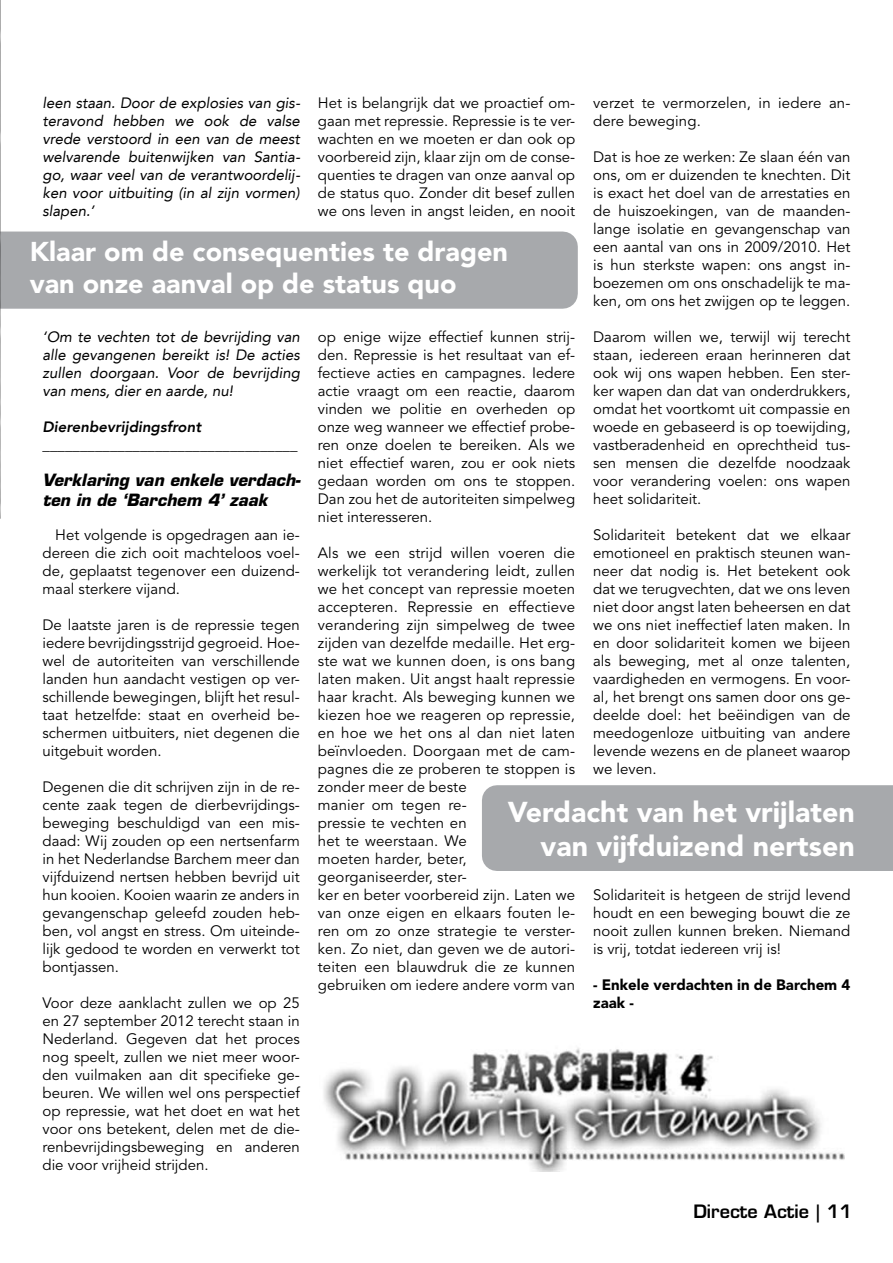
<style>
.page{position:relative;width:893px;height:1263px;background:#fff}
.page>*{position:absolute;margin:0;border:0;box-sizing:border-box;transform-origin:0 0}
.t1{font:900 28.5px/34.2px "Avenir LT Std";color:#fff;text-align:right}
.t2{font:900 27px/32.4px "Avenir LT Std";color:#fff}
.t3{font:600 18px "Eurostile LT";color:#000}
.t4{font:italic 700 16.5px/19.8px "Eurostile LT";color:#000}
.t5{font:15px/18px "Avenir LT Std";letter-spacing:.01em;color:#000;text-align:justify}
.t6{font:italic 15px/18px "Avenir LT";color:#000;text-align:justify}
.t7{font:900 15px/18px "Avenir LT Std";color:#000}
.t8{font:italic 800 15px "Avenir LT";color:#000}
</style>
<div class="page">
<div style="left:1px;top:232px;width:577px;height:77px;background:#a7a9ac"></div>
<img style="left:0;top:0;width:1px;height:519px">
<div style="left:482px;top:785px;width:411px;height:86px;background:#a7a9ac"></div>
<img style="left:324px;top:1048px;width:520px;height:124px">
<p class="t5" style="left:318px;top:94px;width:259px">Het is belangrijk dat we proactief om&shy;gaan met repressie. Repressie is te ver&shy;wachten en we moeten er dan ook op voorbereid zijn, klaar zijn om de conse&shy;quenties te dragen van onze aanval op de status quo. Zonder dit besef zullen we ons leven in angst leiden, en nooit</p>
<p class="t6" style="left:43px;top:94px;width:259px">leen staan. Door de explosies van gis&shy;teravond hebben we ook de valse vrede verstoord in een van de meest welvarende buitenwijken van Santia&shy;go, waar veel van de verantwoordelij&shy;ken voor uitbuiting (in al zijn vormen) slapen.’</p>
<p class="t5" style="left:593px;top:94px;width:259px">verzet te vermorzelen, in iedere an&shy;dere beweging.</p>
<p class="t5" style="left:593px;top:148px;width:259px">Dat is hoe ze werken: Ze slaan één van ons, om er duizenden te knechten. Dit is exact het doel van de arrestaties en de huiszoekingen, van de maanden&shy;lange isolatie en gevangenschap van een aantal van ons in 2009/2010. Het is hun sterkste wapen: ons angst in&shy;boezemen om ons onschadelijk te ma&shy;ken, om ons het zwijgen op te leggen.</p>
<p class="t5" style="left:593px;top:328px;width:259px">Daarom willen we, terwijl wij terecht staan, iedereen eraan herinneren dat ook wij ons wapen hebben. Een ster&shy;ker wapen dan dat van onderdrukkers, omdat het voortkomt uit compassie en woede en gebaseerd is op toewijding, vastberadenheid en oprechtheid tus&shy;sen mensen die dezelfde noodzaak voor verandering voelen: ons wapen heet solidariteit.</p>
<p class="t5" style="left:593px;top:526px;width:259px">Solidariteit betekent dat we elkaar emotioneel en praktisch steunen wan&shy;neer dat nodig is. Het betekent ook dat we terugvechten, dat we ons leven niet door angst laten beheersen en dat we ons niet ineffectief laten maken. In en door solidariteit komen we bijeen als beweging, met al onze talenten, vaardigheden en vermogens. En voor&shy;al, het brengt ons samen door ons ge&shy;deelde doel: het beëindigen van de meedogenloze uitbuiting van andere levende wezens en de planeet waarop we leven.</p>
<h2 class="t2" style="left:30px;top:235px;width:480px">Klaar om de consequenties te dragen van onze aanval op de status quo</h2>
<p class="t5" style="left:318px;top:328px;width:259px">op enige wijze effectief kunnen strij&shy;den. Repressie is het resultaat van ef&shy;fectieve acties en campagnes. Iedere actie vraagt om een reactie, daarom vinden we politie en overheden op onze weg wanneer we effectief probe&shy;ren onze doelen te bereiken. Als we niet effectief waren, zou er ook niets gedaan worden om ons te stoppen.<br>Dan zou het de autoriteiten simpelweg niet interesseren.</p>
<p class="t5" style="left:318px;top:544px;width:259px;text-align:left">Als we een strijd willen voeren die werkelijk tot verandering leidt, zullen we het concept van repressie moeten accepteren. Repressie en effectieve verandering zijn simpelweg de twee zijden van dezelfde medaille. Het erg&shy;ste wat we kunnen doen, is ons bang laten maken. Uit angst haalt repressie haar kracht. Als beweging kunnen we kiezen hoe we reageren op repressie, en hoe we het ons al dan niet laten beïnvloeden. Doorgaan met de cam&shy;pagnes die ze proberen te stoppen is zonder meer de beste<br>manier om tegen re-<br>pressie te vechten en<br>het te weerstaan. We<br>moeten harder, beter, georganiseerder, ster-<br>ker en beter voorbereid zijn. Laten we van onze eigen en elkaars fouten le&shy;ren om zo onze strategie te verster&shy;ken. Zo niet, dan geven we de autori&shy;teiten een blauwdruk die ze kunnen gebruiken om iedere andere vorm van</p>
<p class="t6" style="left:43px;top:328px;width:259px">‘Om te vechten tot de bevrijding van alle gevangenen bereikt is! De acties zullen doorgaan. Voor de bevrijding van mens, dier en aarde, nu!</p>
<p class="t8" style="left:43px;top:418px;width:160px">Dierenbevrijdingsfront</p>
<p class="t5" style="left:43px;top:436px;width:256px">__________________________________</p>
<p class="t4" style="left:43px;top:470px;width:260px">Verklaring van enkele verdach&shy;ten in de ‘Barchem 4’ zaak</p>
<p class="t5" style="left:43px;top:526px;width:259px;text-indent:13px">Het volgende is opgedragen aan ie&shy;dereen die zich ooit machteloos voel&shy;de, geplaatst tegenover een duizend&shy;maal sterkere vijand.</p>
<p class="t5" style="left:43px;top:616px;width:259px">De laatste jaren is de repressie tegen iedere bevrijdingsstrijd gegroeid. Hoe&shy;wel de autoriteiten van verschillende landen hun aandacht vestigen op ver&shy;schillende bewegingen, blijft het resul&shy;taat hetzelfde: staat en overheid be&shy;schermen uitbuiters, niet degenen die uitgebuit worden.</p>
<p class="t5" style="left:43px;top:778px;width:259px">Degenen die dit schrijven zijn in de re&shy;cente zaak tegen de dierbevrijdings&shy;beweging beschuldigd van een mis&shy;daad: Wij zouden op een nertsenfarm in het Nederlandse Barchem meer dan vijfduizend nertsen hebben bevrijd uit hun kooien. Kooien waarin ze anders in gevangenschap geleefd zouden heb&shy;ben, vol angst en stress. Om uiteinde&shy;lijk gedood te worden en verwerkt tot bontjassen.</p>
<p class="t5" style="left:43px;top:994px;width:259px">Voor deze aanklacht zullen we op 25 en 27 september 2012 terecht staan in Nederland. Gegeven dat het proces nog speelt, zullen we niet meer woor&shy;den vuilmaken aan dit specifieke ge&shy;beuren. We willen wel ons perspectief op repressie, wat het doet en wat het voor ons betekent, delen met de die&shy;renbevrijdingsbeweging en anderen die voor vrijheid strijden.</p>
<h1 class="t1" style="left:508px;top:795px;width:348px">Verdacht van het vrijlaten van vijfduizend nertsen</h1>
<p class="t5" style="left:593px;top:886px;width:259px">Solidariteit is hetgeen de strijd levend houdt en een beweging bouwt die ze nooit zullen kunnen breken. Niemand is vrij, totdat iedereen vrij is!</p>
<p class="t7" style="left:593px;top:976px;width:259px">- Enkele verdachten in de Barchem 4 zaak -</p>
<p class="t3" style="left:693px;top:1200px;width:160px">Directe Actie | 11</p>
</div>
